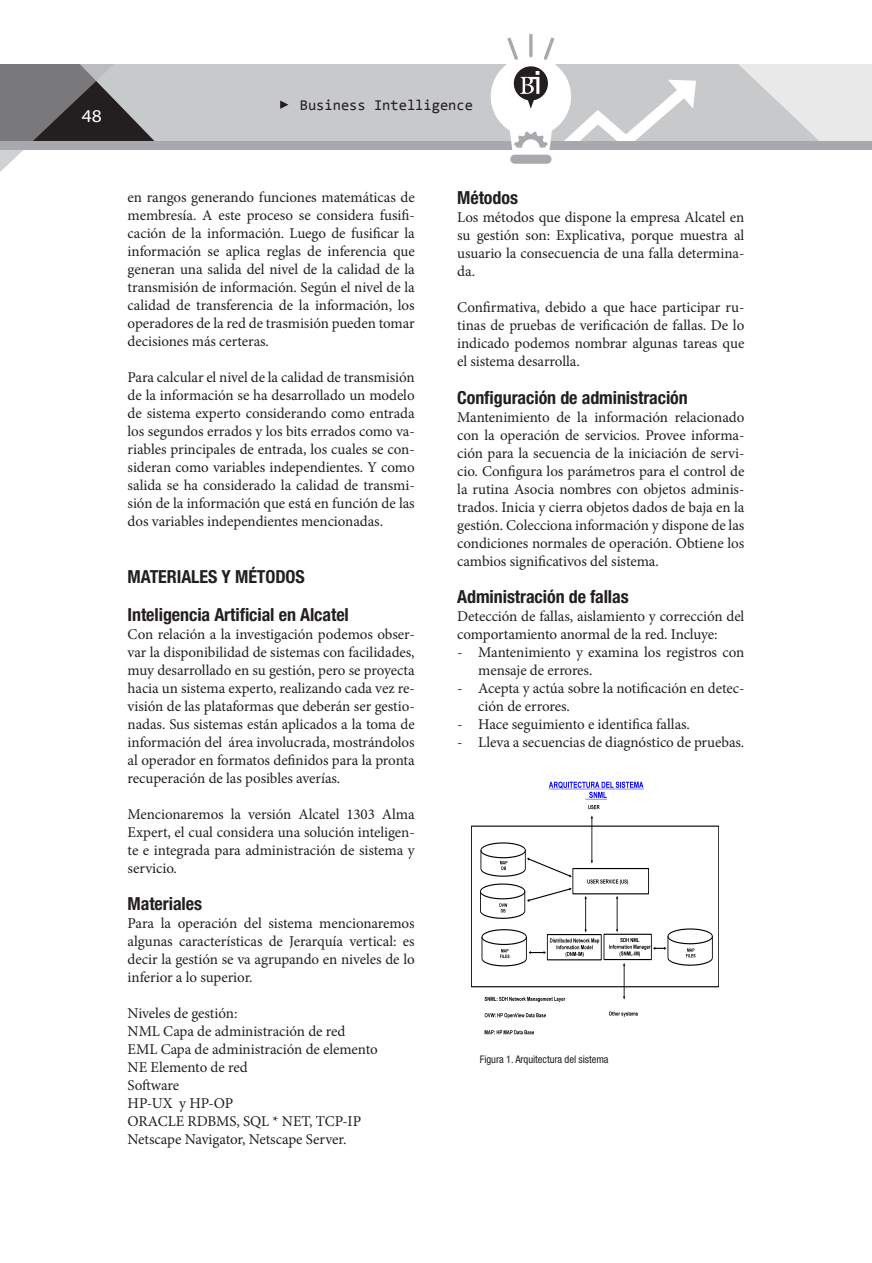
<style>
.page{position:relative;width:872px;height:1263px;background:#fff}
.page>*{position:absolute;margin:0;border:0;box-sizing:border-box;transform-origin:0 0}
.t1{font:700 condensed 18px/37.5px "Helvetica Neue LT Std";letter-spacing:-.005em;color:#231f20}
.t2{font:18px "Myriad MM 400 700";color:#fff}
.t3{font:15px/18px "Minion Pro";letter-spacing:-.005em;color:#231f20;text-align:justify}
.t4{font:15px "Consolas";color:#231f20}
.t5{font:condensed 10.5px "Helvetica Neue LT Std";letter-spacing:-.005em;color:#231f20}
</style>
<div class="page">
<div style="left:1px;top:0;width:871px;height:149px;background:#c7c9cb"></div>
<svg style="left:0;top:64px;width:204px;height:108px"></svg>
<div style="left:0;top:0;width:872px;height:64px;background:#fff"></div>
<div style="left:0;top:141px;width:872px;height:8px;background:#a7a9ac"></div>
<svg style="left:491px;top:34px;width:381px;height:130px"></svg>
<svg style="left:280px;top:101px;width:8px;height:8px"></svg>
<svg style="left:549px;top:782px;width:94px;height:17px"></svg>
<svg style="left:588px;top:805px;width:11px;height:4px"></svg>
<svg style="left:609px;top:1011px;width:29px;height:6px"></svg>
<svg style="left:480px;top:815px;width:232px;height:187px"></svg>
<svg style="left:485px;top:1013px;width:61px;height:5px"></svg>
<svg style="left:484px;top:1030px;width:50px;height:4px"></svg>
<p class="t2" style="left:82px;top:107px;width:22px">48</p>
<p class="t4" style="left:300px;top:96px;width:175px">Business Intelligence</p>
<p class="t3" style="left:128px;top:189px;width:289px">en rangos generando funciones matemáticas de membresía. A este proceso se considera fusifi&shy;cación de la información. Luego de fusificar la información se aplica reglas de inferencia que generan una salida del nivel de la calidad de la transmisión de información. Según el nivel de la calidad de transferencia de la información, los operadores de la red de trasmisión pueden tomar decisiones más certeras.</p>
<p class="t3" style="left:128px;top:369px;width:289px">Para calcular el nivel de la calidad de transmisión de la información se ha desarrollado un modelo de sistema experto considerando como entrada los segundos errados y los bits errados como va&shy;riables principales de entrada, los cuales se con&shy;sideran como variables independientes. Y como salida se ha considerado la calidad de transmi&shy;sión de la información que está en función de las dos variables independientes mencionadas.</p>
<p class="t1" style="left:128px;top:558px;width:223px">MATERIALES Y MÉTODOS<br>Inteligencia Artificial en Alcatel</p>
<p class="t3" style="left:128px;top:625px;width:289px">Con relación a la investigación podemos obser&shy;var la disponibilidad de sistemas con facilidades, muy desarrollado en su gestión, pero se proyecta hacia un sistema experto, realizando cada vez re&shy;visión de las plataformas que deberán ser gestio&shy;nadas. Sus sistemas están aplicados a la toma de información del área involucrada, mostrándolos al operador en formatos definidos para la pronta recuperación de las posibles averías.</p>
<p class="t3" style="left:128px;top:805px;width:289px">Mencionaremos la versión Alcatel 1303 Alma Expert, el cual considera una solución inteligen&shy;te e integrada para administración de sistema y servicio.</p>
<p class="t1" style="left:128px;top:885px;width:76px">Materiales</p>
<p class="t3" style="left:128px;top:915px;width:289px">Para la operación del sistema mencionaremos algunas características de Jerarquía vertical: es decir la gestión se va agrupando en niveles de lo inferior a lo superior.</p>
<p class="t3" style="left:128px;top:1005px;width:252px;text-align:left">Niveles de gestión:<br>NML Capa de administración de red<br>EML Capa de administración de elemento<br>NE Elemento de red<br>Software<br>HP-UX y HP-OP<br>ORACLE RDBMS, SQL * NET, TCP-IP<br>Netscape Navigator, Netscape Server.</p>
<p class="t1" style="left:457px;top:179px;width:62px">Métodos</p>
<p class="t3" style="left:457px;top:208px;width:289px">Los métodos que dispone la empresa Alcatel en su gestión son: Explicativa, porque muestra al usuario la consecuencia de una falla determina&shy;da.</p>
<p class="t3" style="left:457px;top:298px;width:288px">Confirmativa, debido a que hace participar ru&shy;tinas de pruebas de verificación de fallas. De lo indicado podemos nombrar algunas tareas que el sistema desarrolla.</p>
<p class="t1" style="left:457px;top:378px;width:232px">Configuración de administración</p>
<p class="t3" style="left:457px;top:408px;width:289px">Mantenimiento de la información relacionado con la operación de servicios. Provee informa&shy;ción para la secuencia de la iniciación de servi&shy;cio. Configura los parámetros para el control de la rutina Asocia nombres con objetos adminis&shy;trados. Inicia y cierra objetos dados de baja en la gestión. Colecciona información y dispone de las condiciones normales de operación. Obtiene los cambios significativos del sistema.</p>
<p class="t1" style="left:457px;top:578px;width:173px">Administración de fallas</p>
<p class="t3" style="left:457px;top:607px;width:289px">Detección de fallas, aislamiento y corrección del comportamiento anormal de la red. Incluye:</p>
<p class="t3" style="left:478px;top:643px;width:267px;text-indent:-21px">- Mantenimiento y examina los registros con mensaje de errores.</p>
<p class="t3" style="left:478px;top:679px;width:268px;text-indent:-21px">- Acepta y actúa sobre la notificación en detec&shy;ción de errores.</p>
<p class="t3" style="left:457px;top:715px;width:234px">- Hace seguimiento e identifica fallas.</p>
<p class="t3" style="left:457px;top:733px;width:288px">- Lleva a secuencias de diagnóstico de pruebas.</p>
<p class="t5" style="left:480px;top:1053px;width:130px">Figura 1. Arquitectura del sistema</p>
</div>
